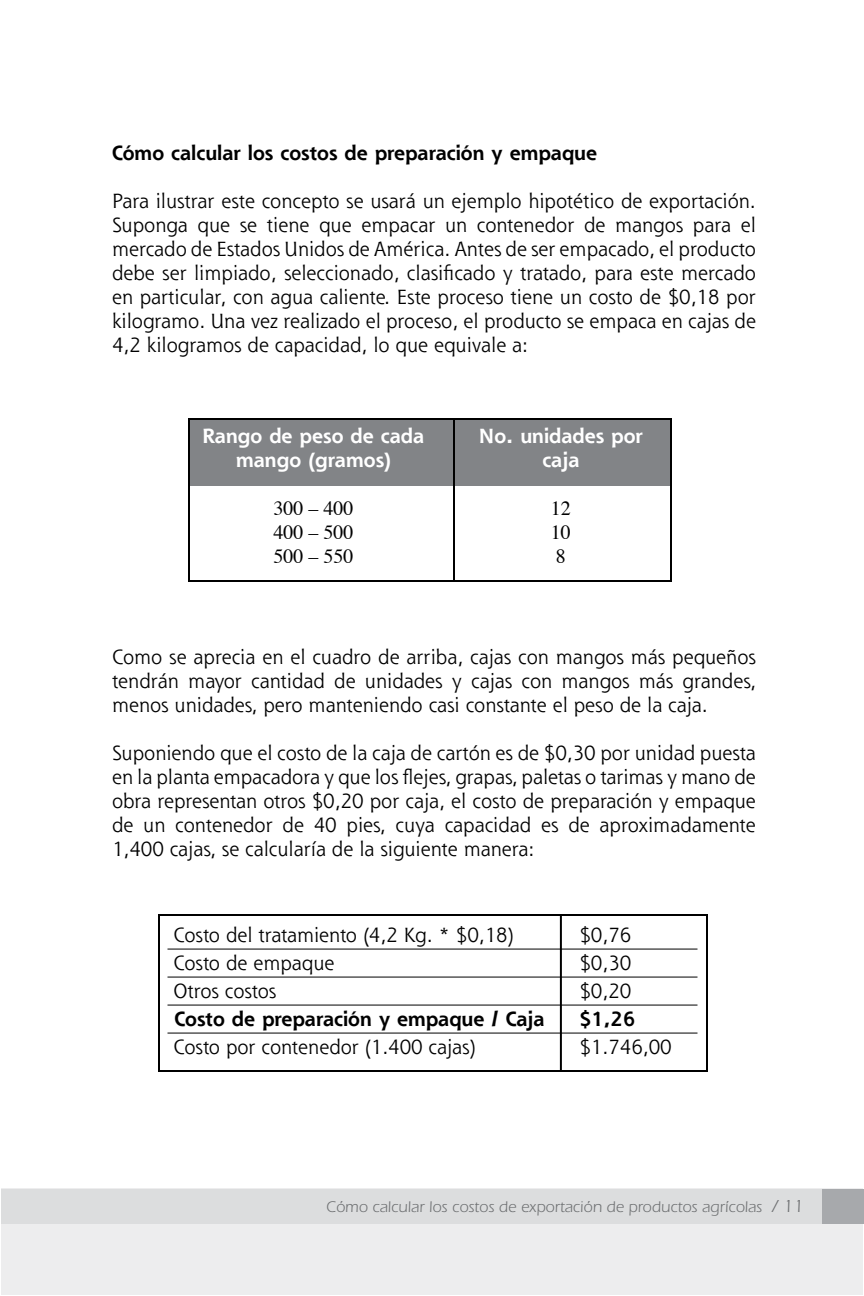
<style>
.page{position:relative;width:864px;height:1296px;background:#fff}
.page>*{position:absolute;margin:0;border:0;box-sizing:border-box;transform-origin:0 0}
.t1{font:20px/24px "Shannon";color:#000;text-align:justify}
.t2{font:700 20px "Shannon";color:#000}
.t3{font:700 20px/24px "Shannon";color:#fff;text-align:center}
.t4{font:20px/24px "Times";color:#000;text-align:justify}
.t5{font:16px "Itc Eras";color:#6d6f71}
.s1{font-size:18px}
</style>
<div class="page">
<div style="left:1px;top:1189px;width:862px;height:106px;background:#ededee"></div>
<div style="left:1px;top:1189px;width:862px;height:34px;background:#dcddde"></div>
<div style="left:822px;top:1189px;width:42px;height:34px;background:#a7a9ac"></div>
<div style="left:158px;top:914px;width:550px;height:158px;border:2px solid #000"></div>
<hr style="left:560px;top:914px;width:2px;height:158px;background:#000">
<div style="left:190px;top:419px;width:480px;height:67px;background:#828487"></div>
<div style="left:188px;top:418px;width:484px;height:164px;border:2px solid #000"></div>
<hr style="left:453px;top:420px;width:2px;height:160px;background:#000">
<hr style="left:168px;top:949px;width:530px;height:1px;background:#000">
<hr style="left:168px;top:977px;width:530px;height:1px;background:#000">
<hr style="left:168px;top:1005px;width:530px;height:1px;background:#000">
<hr style="left:168px;top:1033px;width:530px;height:1px;background:#000">
<p class="t2" style="left:112px;top:141px;width:487px">Cómo calcular los costos de preparación y empaque</p>
<p class="t1" style="left:112px;top:189px;width:646px">Para ilustrar este concepto se usará un ejemplo hipotético de exportación.<br>Suponga que se tiene que empacar un contenedor de mangos para el mercado de Estados Unidos de América. Antes de ser empacado, el producto debe ser limpiado, seleccionado, clasificado y tratado, para este mercado en particular, con agua caliente. Este proceso tiene un costo de $0,18 por kilogramo. Una vez realizado el proceso, el producto se empaca en cajas de 4,2 kilogramos de capacidad, lo que equivale a:</p>
<p class="t3" style="left:202px;top:424px;width:224px">Rango de peso de cada mango (gramos)</p>
<p class="t4" style="left:274px;top:495px;width:81px">300 – 400<br>400 – 500<br>500 – 550</p>
<p class="t3" style="left:479px;top:424px;width:166px">No. unidades por caja</p>
<p class="t4" style="left:551px;top:495px;width:21px">12<br>10<br>8</p>
<p class="t1" style="left:112px;top:645px;width:645px">Como se aprecia en el cuadro de arriba, cajas con mangos más pequeños tendrán mayor cantidad de unidades y cajas con mangos más grandes, menos unidades, pero manteniendo casi constante el peso de la caja.</p>
<p class="t1" style="left:112px;top:741px;width:645px">Suponiendo que el costo de la caja de cartón es de $0,30 por unidad puesta en la planta empacadora y que los flejes, grapas, paletas o tarimas y mano de obra representan otros $0,20 por caja, el costo de preparación y empaque de un contenedor de 40 pies, cuya capacidad es de aproximadamente 1,400 cajas, se calcularía de la siguiente manera:</p>
<p class="t1" style="left:173px;top:923px;width:342px">Costo del tratamiento (4,2 Kg. * $0,18)</p>
<p class="t1" style="left:580px;top:923px;width:53px">$0,76</p>
<p class="t1" style="left:173px;top:951px;width:163px">Costo de empaque</p>
<p class="t1" style="left:580px;top:951px;width:53px">$0,30</p>
<p class="t1" style="left:173px;top:979px;width:104px">Otros costos</p>
<p class="t1" style="left:580px;top:979px;width:53px">$0,20</p>
<p class="t2" style="left:175px;top:1007px;width:372px">Costo de preparación y empaque / Caja</p>
<p class="t2" style="left:580px;top:1007px;width:57px">$1,26</p>
<p class="t1" style="left:173px;top:1035px;width:304px">Costo por contenedor (1.400 cajas)</p>
<p class="t1" style="left:580px;top:1035px;width:94px">$1.746,00</p>
<p class="t5" style="left:326px;top:1198px;width:479px">Cómo calcular los costos de exportación de productos agrícolas <span class="s1">/ 11</span></p>
</div>
